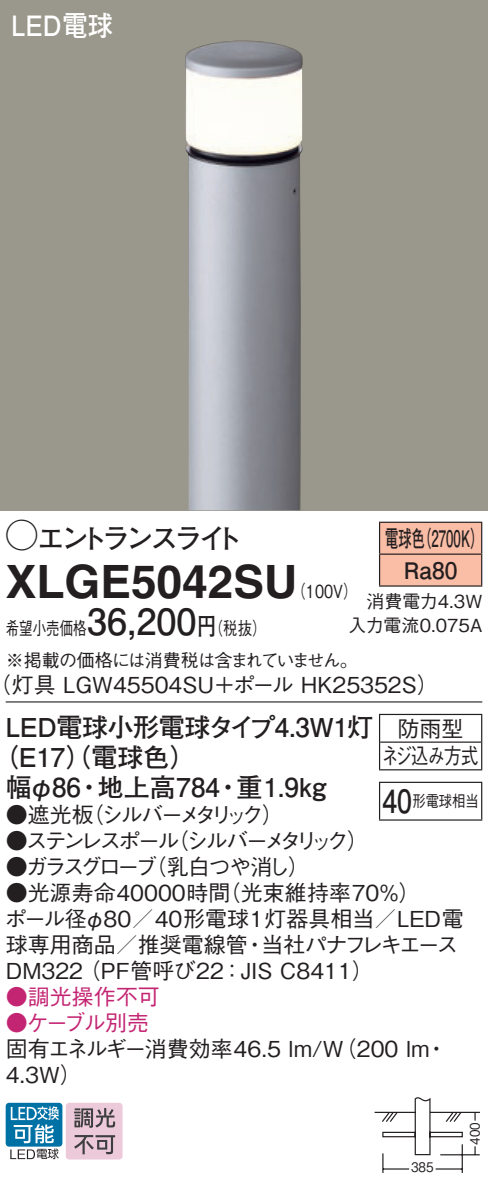
<style>
.page{position:relative;width:488px;height:1186px;background:#fff}
.page>*{position:absolute;margin:0;border:0;box-sizing:border-box;transform-origin:0 0}
.t1{font:700 46px "Helvetica LT Std";color:#231f20}
.t2{font:700 28px "Futo Go B101 Pro";letter-spacing:-.15em;color:#231f20}
.t3{font:700 28px "Futo Go B101 Pro";color:#fff;scale:.9 1}
.t4{font:700 26px "Futo Go B101 Pro";letter-spacing:-.015em;color:#231f20}
.t5{font:700 22.8px/32px "Futo Go B101 Pro";color:#231f20;text-align:center;scale:.58 1}
.t6{font:500 22px/26px "Gothic BBB Pro";color:#231f20}
.t7{font:500 22px "Gothic BBB Pro";letter-spacing:-.145em;color:#231f20}
.t8{font:500 22px "Gothic BBB Pro";letter-spacing:-.15em;color:#231f20}
.t9{font:500 22px "Gothic BBB Pro";letter-spacing:-.165em;color:#231f20}
.t10{font:500 22px "Gothic BBB Pro";color:#c42573}
.t11{font:500 22px/27.6px "Gothic BBB Pro";letter-spacing:-.045em;color:#231f20;text-align:center}
.t12{font:500 18px/31.6px "Gothic BBB Pro";letter-spacing:-.035em;color:#231f20;scale:.75 1}
.t13{font:500 18px/24px "Gothic BBB Pro";color:#231f20;text-align:right}
.t14{font:500 18px "Gothic BBB Pro";color:#231f20;scale:.8 1}
.t15{font:500 16px "Gothic BBB Pro";color:#231f20;scale:.83 1}
.t16{font:500 13.2px "Gothic BBB Pro";color:#231f20;scale:.9 1}
.s1{font-family:"Ford Classification 1";font-weight:400;font-size:32px}
.s2{font-family:"Futo Go B101 Pro";font-weight:700;font-size:36px}
.s3{font-family:"Futo Go B101 Pro";font-weight:700;font-size:24px}
.s4{font-family:"Futo Go B101 Pro";font-weight:700;font-size:32px}
</style>
<div class="page">
<div style="left:0;top:0;width:488px;height:510px;background:#9a988c"></div>
<img style="left:185px;top:41px;width:118px;height:469px">
<div style="left:380px;top:523px;width:101px;height:62px;background:#fabda6"></div>
<hr style="left:379px;top:521px;width:103px;height:2px;background:#231f20">
<hr style="left:379px;top:523px;width:1px;height:30px;background:#231f20">
<hr style="left:481px;top:523px;width:1px;height:30px;background:#231f20">
<hr style="left:379px;top:553px;width:103px;height:2px;background:#231f20">
<hr style="left:379px;top:555px;width:1px;height:30px;background:#231f20">
<hr style="left:481px;top:555px;width:1px;height:30px;background:#231f20">
<hr style="left:379px;top:585px;width:103px;height:2px;background:#231f20">
<hr style="left:6px;top:701px;width:476px;height:1px;background:#231f20">
<svg style="left:379px;top:715px;width:1px;height:54px"></svg>
<hr style="left:379px;top:714px;width:103px;height:1px;background:#231f20">
<hr style="left:380px;top:741px;width:101px;height:2px;background:#231f20">
<svg style="left:481px;top:715px;width:1px;height:54px"></svg>
<hr style="left:379px;top:769px;width:103px;height:1px;background:#231f20">
<hr style="left:379px;top:783px;width:1px;height:36px;background:#231f20">
<hr style="left:379px;top:782px;width:103px;height:1px;background:#231f20">
<hr style="left:481px;top:783px;width:1px;height:36px;background:#231f20">
<hr style="left:379px;top:819px;width:103px;height:2px;background:#231f20">
<svg style="left:374px;top:1097px;width:106px;height:76px"></svg>
<div style="left:6px;top:1103px;width:56px;height:43px;background:#0071a5;border-radius:3px"></div>
<svg style="left:10px;top:1106px;width:49px;height:53px"></svg>
<svg style="left:66px;top:1103px;width:56px;height:56px;background:#c8adb9"></svg>
<p class="t3" style="left:11px;top:3px;width:114px">LED電球</p>
<p class="t2" style="left:6px;top:516px;width:239px"><span class="s1">A</span>エントランスライト</p>
<h1 class="t1" style="left:6px;top:554px;width:293px">XLGE5042SU</h1>
<p class="t5" style="left:385px;top:519px;width:171px">電球色（2700K）<br>Ra80</p>
<p class="t13" style="left:348px;top:587px;width:135px">消費電力4.3W入力電流0.075A</p>
<p class="t14" style="left:291px;top:577px;width:84px">（100V）</p>
<p class="t12" style="left:6px;top:610px;width:471px">希望小売価格<span class="s2">36,200</span><span class="s3">円</span>（税抜）<br>※掲載の価格には消費税は含まれていません。</p>
<p class="t6" style="left:-10px;top:669px;width:450px">（灯具 LGW45504SU＋ポール HK25352S）</p>
<p class="t4" style="left:6px;top:706px;width:369px">LED電球小形電球タイプ4.3W1灯</p>
<p class="t4" style="left:-8px;top:736px;width:206px">（E17（）電球色）</p>
<p class="t4" style="left:6px;top:766px;width:322px">幅φ86・地上高784・重1.9kg</p>
<p class="t9" style="left:6px;top:797px;width:279px">●遮光板（シルバーメタリック）</p>
<p class="t7" style="left:6px;top:823px;width:364px">●ステンレスポール（シルバーメタリック）</p>
<p class="t8" style="left:6px;top:849px;width:306px">●ガラスグローブ（乳白つや消し）</p>
<p class="t6" style="left:5px;top:877px;width:460px">●光源寿命40000時間（光束維持率70％）<br>ポール径φ80／40形電球1灯器具相当／LED電球専用商品／推奨電線管・当社パナフレキエース<br>DM322（PF管呼び22：JIS C8411）</p>
<p class="t10" style="left:6px;top:979px;width:155px">●調光操作不可</p>
<p class="t10" style="left:6px;top:1005px;width:145px">●ケーブル別売</p>
<p class="t6" style="left:6px;top:1033px;width:443px">固有エネルギー消費効率46.5 lm/W（200 lm・<br>4.3W）</p>
<p class="t11" style="left:381px;top:712px;width:98px">防雨型<br>ネジ込み方式</p>
<p class="t15" style="left:382px;top:788px;width:118px"><span class="s4">40</span>形電球相当</p>
<p class="t16" style="left:411px;top:1157px;width:26px">385</p>
<p class="t16" style="left:464px;top:1145px;width:26px;rotate:-90deg">400</p>
</div>
